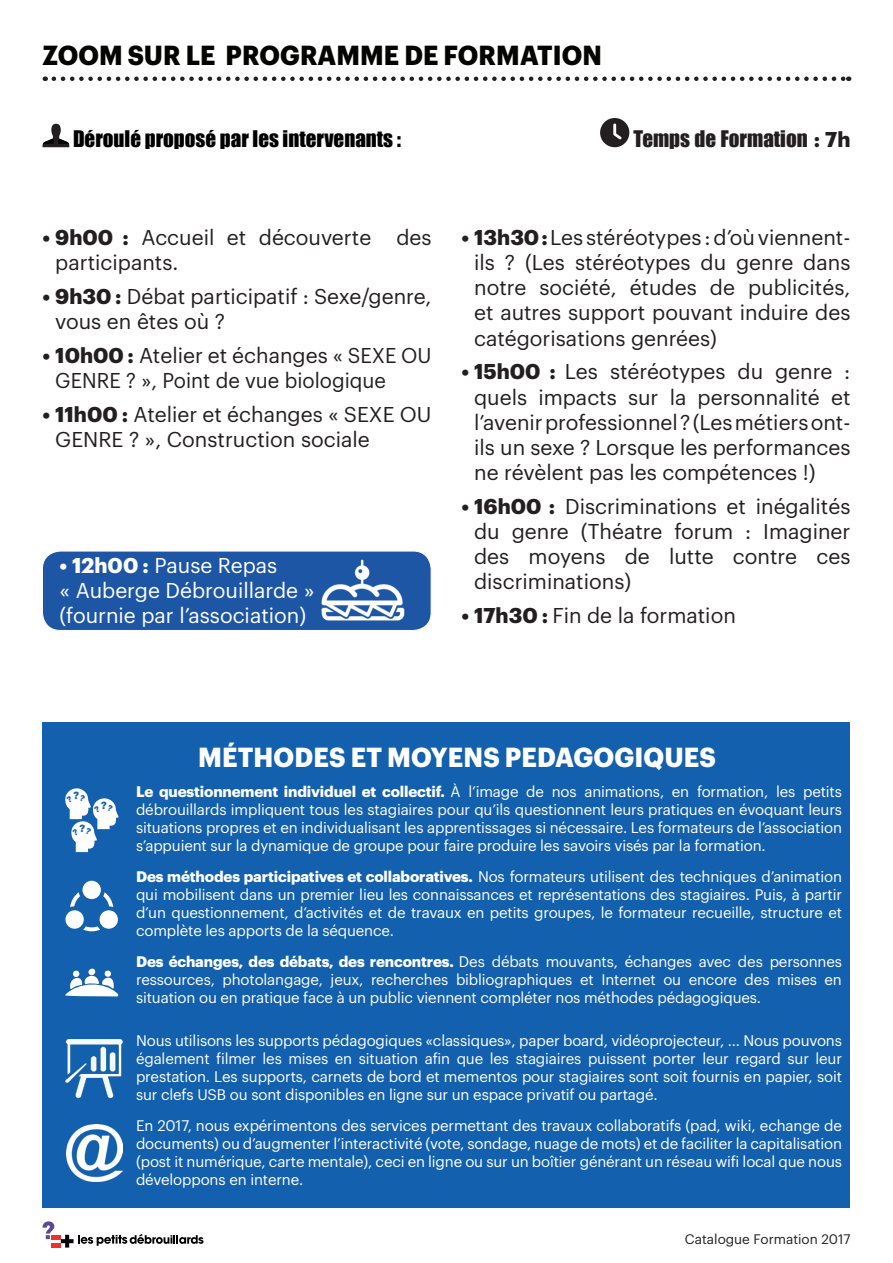
<style>
.page{position:relative;width:893px;height:1263px;background:#fff}
.page>*{position:absolute;margin:0;border:0;box-sizing:border-box;transform-origin:0 0}
.t1{font:700 27px "Graphik";letter-spacing:.005em;color:#040503;scale:.93 1}
.t2{font:700 27px "Graphik";letter-spacing:.005em;color:#fff;scale:.94 1}
.t3{font:21px/25.2px "Graphik";color:#231f20}
.t4{font:21px/25.2px "Graphik";color:#fff}
.t5{font:21px "Impact";color:#000}
.t6{font:21px "Impact";color:#231f20}
.t7{font:15px/18px "Graphik";letter-spacing:-.01em;color:#fff;text-align:justify}
.t8{font:13.5px "Graphik";color:#231f20}
.t9{font:700 10.2px "Graphik";color:#1260ae}
.s1{font-family:"Graphik";font-weight:700}
.s2{font-weight:700}
</style>
<div class="page">
<svg style="left:61px;top:1234px;width:143px;height:13px"></svg>
<svg style="left:43px;top:1221px;width:11px;height:18px"></svg>
<hr style="left:51px;top:1235px;width:10px;height:4px;background:#ee312b">
<hr style="left:51px;top:1243px;width:10px;height:4px;background:#ee312b">
<div style="left:42px;top:551px;width:389px;height:79px;background:#1e56a6;border-radius:18px"></div>
<div style="left:42px;top:551px;width:389px;height:80px;border:1px solid #fff;border-radius:18px"></div>
<img style="left:318px;top:551px;width:89px;height:80px">
<svg style="left:54px;top:77px;width:795px;height:4px"></svg>
<svg style="left:43px;top:124px;width:26px;height:23px"></svg>
<svg style="left:600px;top:118px;width:29px;height:29px"></svg>
<div style="left:43px;top:722px;width:807px;height:486px;background:#1260ae"></div>
<div style="left:82px;top:881px;width:19px;height:18px;background:#fff;border-radius:50%"></div>
<svg style="left:65px;top:892px;width:53px;height:39px"></svg>
<svg style="left:65px;top:968px;width:53px;height:28px"></svg>
<img style="left:65px;top:1040px;width:58px;height:58px">
<img style="left:66px;top:1125px;width:56px;height:56px">
<svg style="left:65px;top:788px;width:54px;height:64px"></svg>
<h1 class="t1" style="left:43px;top:34px;width:603px">ZOOM SUR LE PROGRAMME DE FORMATION</h1>
<h2 class="t5" style="left:73px;top:126px;width:330px">Déroulé proposé par les intervenants :</h2>
<h2 class="t6" style="left:634px;top:126px;width:218px">Temps de Formation <span class="s1">: 7h</span></h2>
<h2 class="t3" style="left:55px;top:223px;width:378px;text-indent:-13px"><span class="s2">• 9h00 :</span> Accueil et découverte des participants.</h2>
<h2 class="t3" style="left:55px;top:282px;width:378px;text-indent:-13px"><span class="s2">• 9h30 :</span> Débat participatif : Sexe/genre, vous en êtes où ?</h2>
<h2 class="t3" style="left:55px;top:341px;width:378px;text-indent:-13px"><span class="s2">• 10h00 :</span> Atelier et échanges « SEXE OU<br>GENRE ? », Point de vue biologique</h2>
<h2 class="t3" style="left:55px;top:399px;width:378px;text-indent:-13px"><span class="s2">• 11h00 :</span> Atelier et échanges « SEXE OU<br>GENRE ? », Construction sociale</h2>
<h2 class="t4" style="left:60px;top:551px;width:256px"><span class="s2">• 12h00 :</span> Pause Repas<br>« Auberge Débrouillarde » (fournie par l’association)</h2>
<h2 class="t3" style="left:474px;top:223px;width:378px;text-align:justify;text-indent:-13px"><span class="s2">• 13h30 :</span> Les stéréotypes : d’où viennent&shy;ils ? (Les stéréotypes du genre dans notre société, études de publicités, et autres support pouvant induire des catégorisations genrées)</h2>
<h2 class="t3" style="left:474px;top:357px;width:378px;text-align:justify;text-indent:-13px"><span class="s2">• 15h00 :</span> Les stéréotypes du genre : quels impacts sur la personnalité et l’avenir professionnel ? (Les métiers ont&shy;ils un sexe ? Lorsque les performances ne révèlent pas les compétences !)</h2>
<h2 class="t3" style="left:474px;top:492px;width:378px;text-align:justify;text-indent:-13px"><span class="s2">• 16h00 :</span> Discriminations et inégalités du genre (Théatre forum : Imaginer des moyens de lutte contre ces discriminations)</h2>
<h2 class="t3" style="left:461px;top:601px;width:276px"><span class="s2">• 17h30 :</span> Fin de la formation</h2>
<p class="t9" style="left:73px;top:787px;width:7px">?</p>
<p class="t9" style="left:79px;top:820px;width:7px">?</p>
<p class="t9" style="left:101px;top:797px;width:7px">?</p>
<h1 class="t2" style="left:198px;top:736px;width:552px">MÉTHODES ET MOYENS PEDAGOGIQUES</h1>
<p class="t7" style="left:136px;top:782px;width:707px"><span class="s2">Le questionnement individuel et collectif.</span> À l’image de nos animations, en formation, les petits débrouillards impliquent tous les stagiaires pour qu’ils questionnent leurs pratiques en évoquant leurs situations propres et en individualisant les apprentissages si nécessaire. Les formateurs de l’association s’appuient sur la dynamique de groupe pour faire produire les savoirs visés par la formation.</p>
<p class="t7" style="left:136px;top:866px;width:707px"><span class="s2">Des méthodes participatives et collaboratives.</span> Nos formateurs utilisent des techniques d’animation qui mobilisent dans un premier lieu les connaissances et représentations des stagiaires. Puis, à partir d’un questionnement, d’activités et de travaux en petits groupes, le formateur recueille, structure et complète les apports de la séquence.</p>
<p class="t7" style="left:136px;top:951px;width:707px"><span class="s2">Des échanges, des débats, des rencontres.</span> Des débats mouvants, échanges avec des personnes ressources, photolangage, jeux, recherches bibliographiques et Internet ou encore des mises en situation ou en pratique face à un public viennent compléter nos méthodes pédagogiques.</p>
<p class="t7" style="left:136px;top:1031px;width:707px">Nous utilisons les supports pédagogiques «classiques», paper board, vidéoprojecteur, ... Nous pouvons également filmer les mises en situation afin que les stagiaires puissent porter leur regard sur leur prestation. Les supports, carnets de bord et mementos pour stagiaires sont soit fournis en papier, soit sur clefs USB ou sont disponibles en ligne sur un espace privatif ou partagé.</p>
<p class="t7" style="left:136px;top:1115px;width:707px">En 2017, nous expérimentons des services permettant des travaux collaboratifs (pad, wiki, echange de documents) ou d’augmenter l’interactivité (vote, sondage, nuage de mots) et de faciliter la capitalisation (post it numérique, carte mentale), ceci en ligne ou sur un boîtier générant un réseau wifi local que nous développons en interne.</p>
<p class="t8" style="left:685px;top:1229px;width:167px">Catalogue Formation 2017</p>
</div>
